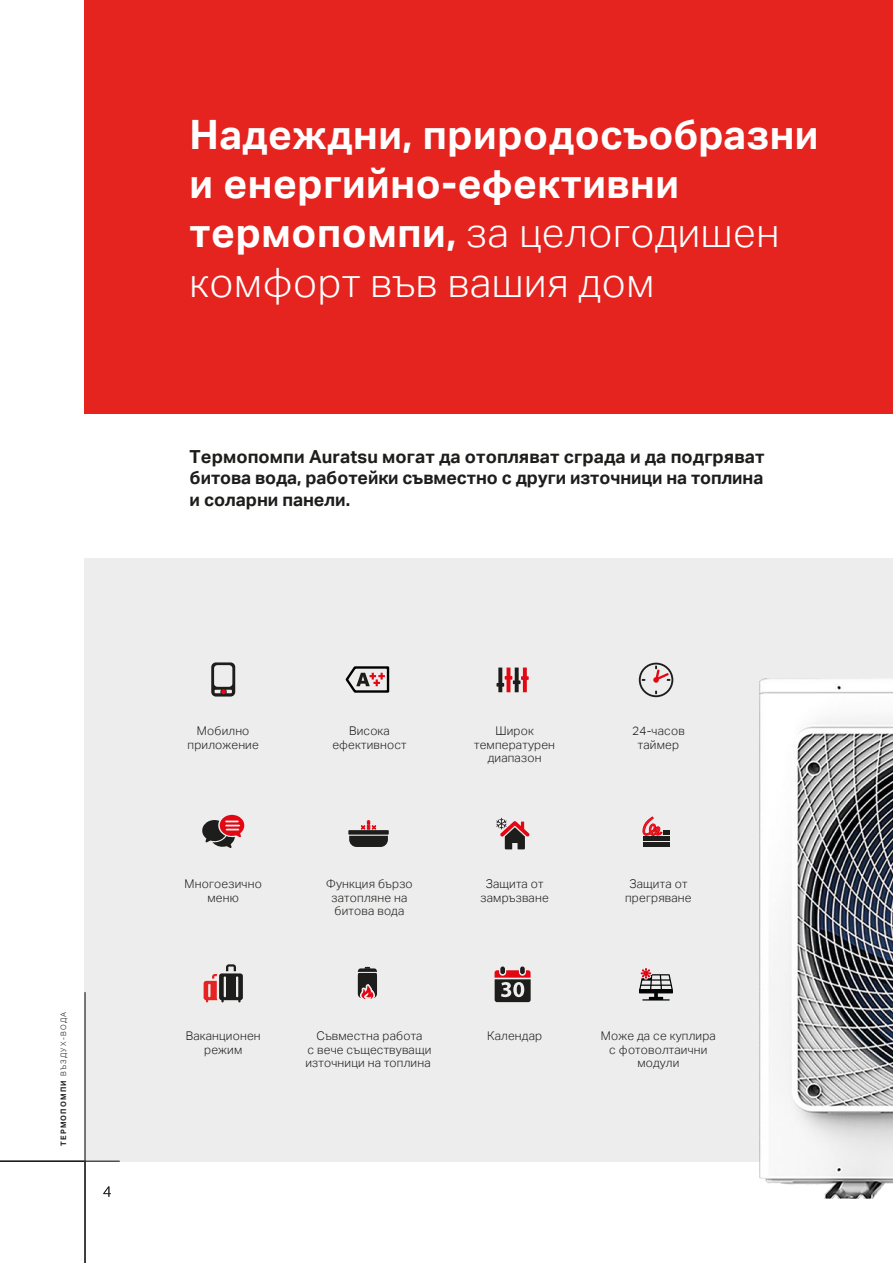
<style>
.page{position:relative;width:893px;height:1263px;background:#fff}
.page>*{position:absolute;margin:0;border:0;box-sizing:border-box;transform-origin:0 0}
.t1{font:700 40.5px/49.3px "Aktiv Grotesk";letter-spacing:.015em;color:#fff}
.t2{font:800 40.5px "Aktiv Grotesk";color:#fff}
.t3{font:100 40.5px "Aktiv Grotesk";color:#fff}
.t4{font:700 18px/21.6px "Aktiv Grotesk";letter-spacing:-.005em;color:#1d1d1b;text-align:justify}
.t5{font:300 12px/13.4px "Aktiv Grotesk";letter-spacing:.015em;color:#1d1d1b;text-align:center}
.t6{font:300 7.5px "Aktiv Grotesk";letter-spacing:.165em;color:#1d1d1b}
.s1{font-weight:700}
.s2{font-weight:300}
</style>
<div class="page">
<div style="left:85px;top:558px;width:808px;height:603px;background:#ededed"></div>
<div style="left:85px;top:0;width:808px;height:415px;background:#e5231f"></div>
<div style="left:85px;top:414px;width:808px;height:97px;background:#fff"></div>
<img style="left:760px;top:678px;width:133px;height:521px">
<svg style="left:496px;top:667px;width:33px;height:25px"></svg>
<svg style="left:211px;top:662px;width:24px;height:34px"></svg>
<svg style="left:215px;top:689px;width:17px;height:5px"></svg>
<div style="left:214px;top:665px;width:18px;height:22px;background:#ededed;border-radius:3px"></div>
<svg style="left:639px;top:663px;width:34px;height:34px"></svg>
<div style="left:500px;top:966px;width:5px;height:8px;background:#1d1d1b;border-radius:2px"></div>
<div style="left:520px;top:966px;width:5px;height:8px;background:#1d1d1b;border-radius:2px"></div>
<svg style="left:495px;top:970px;width:36px;height:32px"></svg>
<svg style="left:345px;top:666px;width:45px;height:27px"></svg>
<svg style="left:349px;top:836px;width:39px;height:11px"></svg>
<div style="left:348px;top:830px;width:41px;height:5px;background:#1d1d1b"></div>
<svg style="left:361px;top:820px;width:15px;height:10px"></svg>
<svg style="left:496px;top:818px;width:34px;height:31px"></svg>
<div style="left:643px;top:836px;width:26px;height:5px;background:#1d1d1b"></div>
<hr style="left:643px;top:843px;width:26px;height:4px;background:#1d1d1b">
<svg style="left:642px;top:816px;width:27px;height:20px"></svg>
<svg style="left:202px;top:815px;width:43px;height:33px"></svg>
<svg style="left:358px;top:967px;width:19px;height:32px"></svg>
<svg style="left:639px;top:968px;width:34px;height:32px"></svg>
<svg style="left:103px;top:1186px;width:8px;height:11px"></svg>
<hr style="left:85px;top:992px;width:1px;height:271px;background:#000">
<hr style="left:0;top:1161px;width:120px;height:1px;background:#000">
<svg style="left:204px;top:964px;width:39px;height:38px"></svg>
<p class="t6" style="left:59px;top:1146px;width:136px;rotate:-90deg"><span class="s1">ТЕРМОПОМПИ</span> ВЪЗДУХ-ВОДА</p>
<h1 class="t1" style="left:190px;top:110px;width:630px">Надеждни, природосъобразни и енергийно-ефективни термопомпи, <span class="s2">за целогодишен комфорт във вашия дом</span></h1>
<h1 class="t2" style="left:220px;top:111px;width:613px">Highly reliable, environmental-</h1>
<h1 class="t2" style="left:220px;top:208px;width:234px">heat pumps</h1>
<h1 class="t3" style="left:220px;top:258px;width:528px">user functionality and comfort</h1>
<h2 class="t4" style="left:190px;top:446px;width:576px">Термопомпи Auratsu могат да отопляват сграда и да подгряват битова вода, работейки съвместно с други източници на топлина и соларни панели.</h2>
<p class="t5" style="left:188px;top:724px;width:73px">Мобилно приложение</p>
<p class="t5" style="left:332px;top:724px;width:76px">Висока ефективност</p>
<p class="t5" style="left:474px;top:724px;width:82px">Широк температурен диапазон</p>
<p class="t5" style="left:632px;top:724px;width:54px">24-часов таймер</p>
<p class="t5" style="left:185px;top:877px;width:79px">Многоезично меню</p>
<p class="t5" style="left:326px;top:877px;width:88px">Функция бързо затопляне на битова вода</p>
<p class="t5" style="left:480px;top:877px;width:70px">Защита от замръзване</p>
<p class="t5" style="left:625px;top:877px;width:68px">Защита от прегряване</p>
<p class="t5" style="left:186px;top:1029px;width:77px">Ваканционен режим</p>
<p class="t5" style="left:305px;top:1029px;width:127px">Съвместна работа<br>с вече съществуващи източници на топлина</p>
<p class="t5" style="left:487px;top:1029px;width:57px">Календар</p>
<p class="t5" style="left:601px;top:1029px;width:116px">Може да се куплира с фотоволтаични модули</p>
</div>
